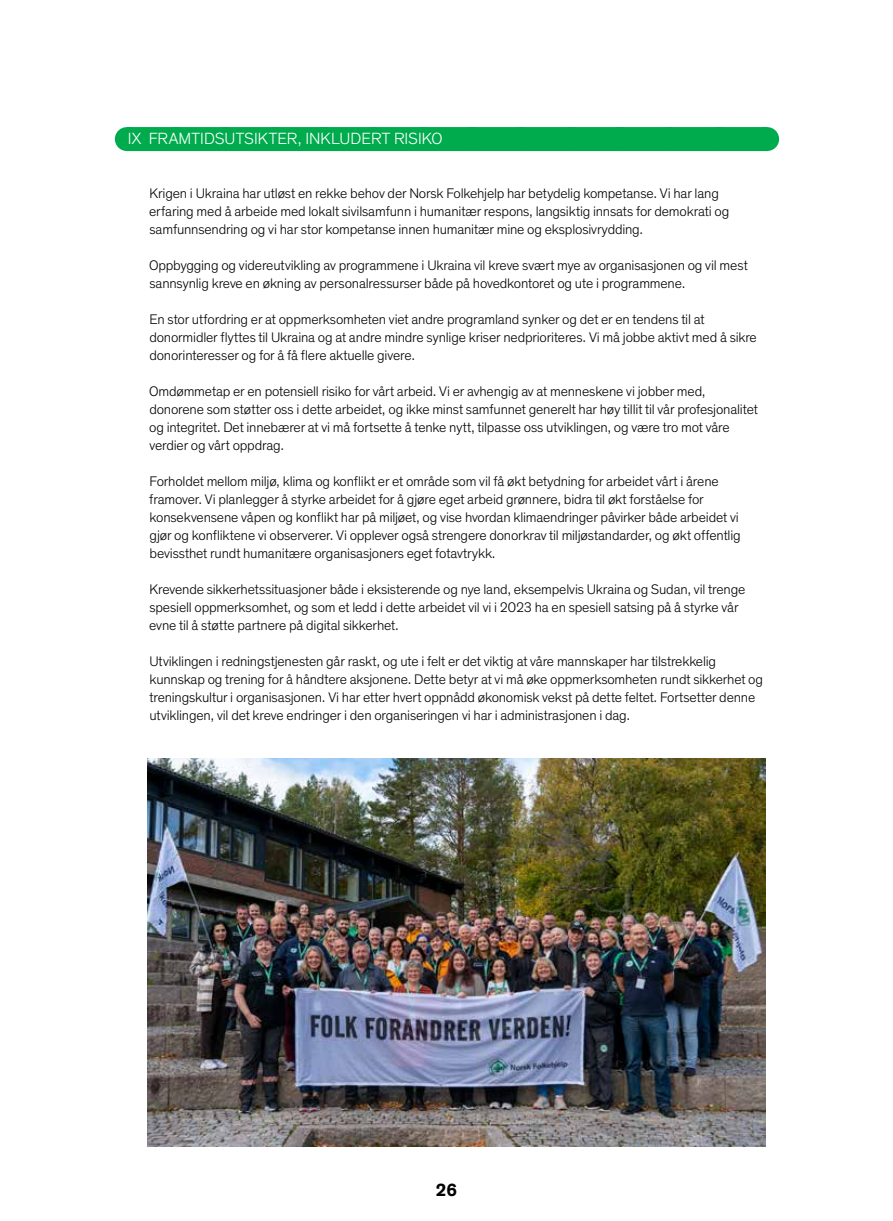
<style>
.page{position:relative;width:893px;height:1221px;background:#fff}
.page>*{position:absolute;margin:0;border:0;box-sizing:border-box;transform-origin:0 0}
.t1{font:700 18px "Theinhardt";color:#000}
.t2{font:300 16.5px "Theinhardt";letter-spacing:.005em;color:#fff}
.t3{font:300 14.1px/18px "Theinhardt";letter-spacing:-.015em;color:#000}
</style>
<div class="page">
<div style="left:127px;top:127px;width:639px;height:24px;background:#00ab4e"></div>
<svg style="left:180px;top:127px;width:562px;height:1px"></svg>
<svg style="left:766px;top:127px;width:1px;height:24px"></svg>
<img style="left:148px;top:758px;width:617px;height:388px">
<p class="t2" style="left:128px;top:129px;width:316px">IX FRAMTIDSUTSIKTER, INKLUDERT RISIKO</p>
<p class="t3" style="left:149px;top:184px;width:582px">Krigen i Ukraina har utløst en rekke behov der Norsk Folkehjelp har betydelig kompetanse. Vi har lang erfaring med å arbeide med lokalt sivilsamfunn i humanitær respons, langsiktig innsats for demokrati og samfunnsendring og vi har stor kompetanse innen humanitær mine og eksplosivrydding.</p>
<p class="t3" style="left:149px;top:256px;width:600px">Oppbygging og videreutvikling av programmene i Ukraina vil kreve svært mye av organisasjonen og vil mest sannsynlig kreve en økning av personalressurser både på hovedkontoret og ute i programmene.</p>
<p class="t3" style="left:149px;top:310px;width:609px">En stor utfordring er at oppmerksomheten viet andre programland synker og det er en tendens til at donormidler flyttes til Ukraina og at andre mindre synlige kriser nedprioriteres. Vi må jobbe aktivt med å sikre donorinteresser og for å få flere aktuelle givere.</p>
<p class="t3" style="left:149px;top:383px;width:610px">Omdømmetap er en potensiell risiko for vårt arbeid. Vi er avhengig av at menneskene vi jobber med, donorene som støtter oss i dette arbeidet, og ikke minst samfunnet generelt har høy tillit til vår profesjonalitet og integritet. Det innebærer at vi må fortsette å tenke nytt, tilpasse oss utviklingen, og være tro mot våre verdier og vårt oppdrag.</p>
<p class="t3" style="left:149px;top:472px;width:593px">Forholdet mellom miljø, klima og konflikt er et område som vil få økt betydning for arbeidet vårt i årene framover. Vi planlegger å styrke arbeidet for å gjøre eget arbeid grønnere, bidra til økt forståelse for konsekvensene våpen og konflikt har på miljøet, og vise hvordan klimaendringer påvirker både arbeidet vi gjør og konfliktene vi observerer. Vi opplever også strengere donorkrav til miljøstandarder, og økt offentlig bevissthet rundt humanitære organisasjoners eget fotavtrykk.</p>
<p class="t3" style="left:149px;top:581px;width:598px">Krevende sikkerhetssituasjoner både i eksisterende og nye land, eksempelvis Ukraina og Sudan, vil trenge spesiell oppmerksomhet, og som et ledd i dette arbeidet vil vi i 2023 ha en spesiell satsing på å styrke vår evne til å støtte partnere på digital sikkerhet.</p>
<p class="t3" style="left:149px;top:653px;width:615px">Utviklingen i redningstjenesten går raskt, og ute i felt er det viktig at våre mannskaper har tilstrekkelig kunnskap og trening for å håndtere aksjonene. Dette betyr at vi må øke oppmerksomheten rundt sikkerhet og treningskultur i organisasjonen. Vi har etter hvert oppnådd økonomisk vekst på dette feltet. Fortsetter denne utviklingen, vil det kreve endringer i den organiseringen vi har i administrasjonen i dag.</p>
<p class="t1" style="left:436px;top:1178px;width:23px">26</p>
</div>
